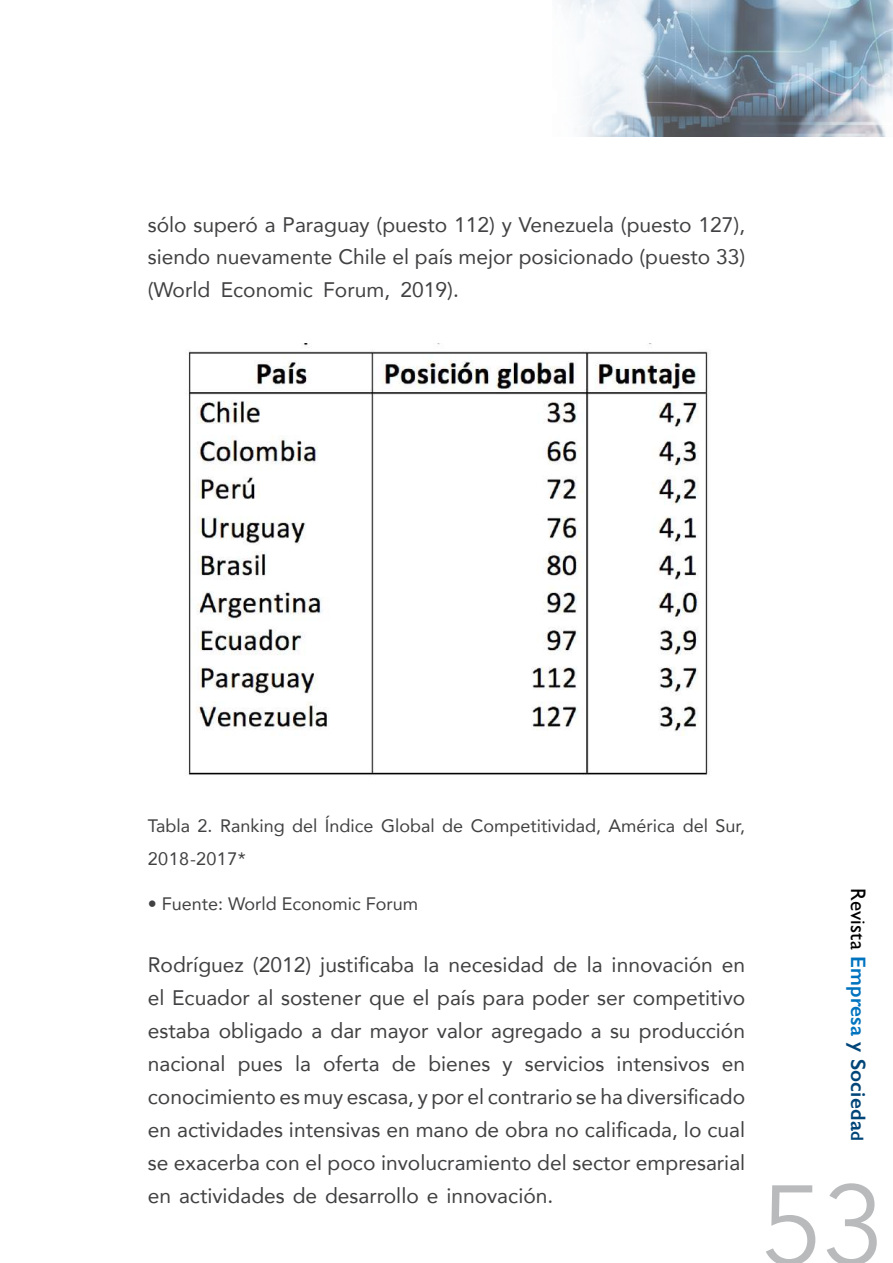
<style>
.page{position:relative;width:893px;height:1263px;background:#fff}
.page>*{position:absolute;margin:0;border:0;box-sizing:border-box;transform-origin:0 0}
.t1{font:111px "Avenir Next";color:#b8babc}
.t2{font:21px/33px "Avenir";color:#414042;text-align:justify}
.t3{font:600 21px "Gill Sans";letter-spacing:.01em;color:#004578}
.t4{font:18px/33px "Avenir";color:#414042}
.s1{font-weight:400;color:#000}
.s2{color:#0073bf}
.s3{font-size:18px}
</style>
<div class="page">
<img style="left:563px;top:0;width:330px;height:136px">
<img style="left:188px;top:344px;width:522px;height:431px">
<p class="t2" style="left:148px;top:207px;width:599px">sólo superó a Paraguay (puesto 112) y Venezuela (puesto 127), siendo nuevamente Chile el país mejor posicionado (puesto 33) (World Economic Forum, 2019).</p>
<p class="t4" style="left:148px;top:809px;width:599px">Tabla 2. Ranking del Índice Global de Competitividad, América del Sur,<br>2018-2017*</p>
<p class="t4" style="left:148px;top:887px;width:272px">• Fuente: World Economic Forum</p>
<p class="t2" style="left:148px;top:947px;width:599px">Rodríguez (2012) justificaba la necesidad de la innovación en el Ecuador al sostener que el país para poder ser competitivo estaba obligado a dar mayor valor agregado a su producción nacional pues la oferta de bienes y servicios intensivos en conocimiento es muy escasa, y por el contrario se ha diversificado en actividades intensivas en mano de obra no calificada, lo cual se exacerba con el poco involucramiento del sector empresarial en actividades de desarrollo e innovación.</p>
<p class="t3" style="left:871px;top:888px;width:254px;rotate:90deg"><span class="s1">Revista</span> <span class="s2">Empresa</span> y Socieda<span class="s3">d</span></p>
<h1 class="t1" style="left:759px;top:1131px;width:127px">53</h1>
</div>
